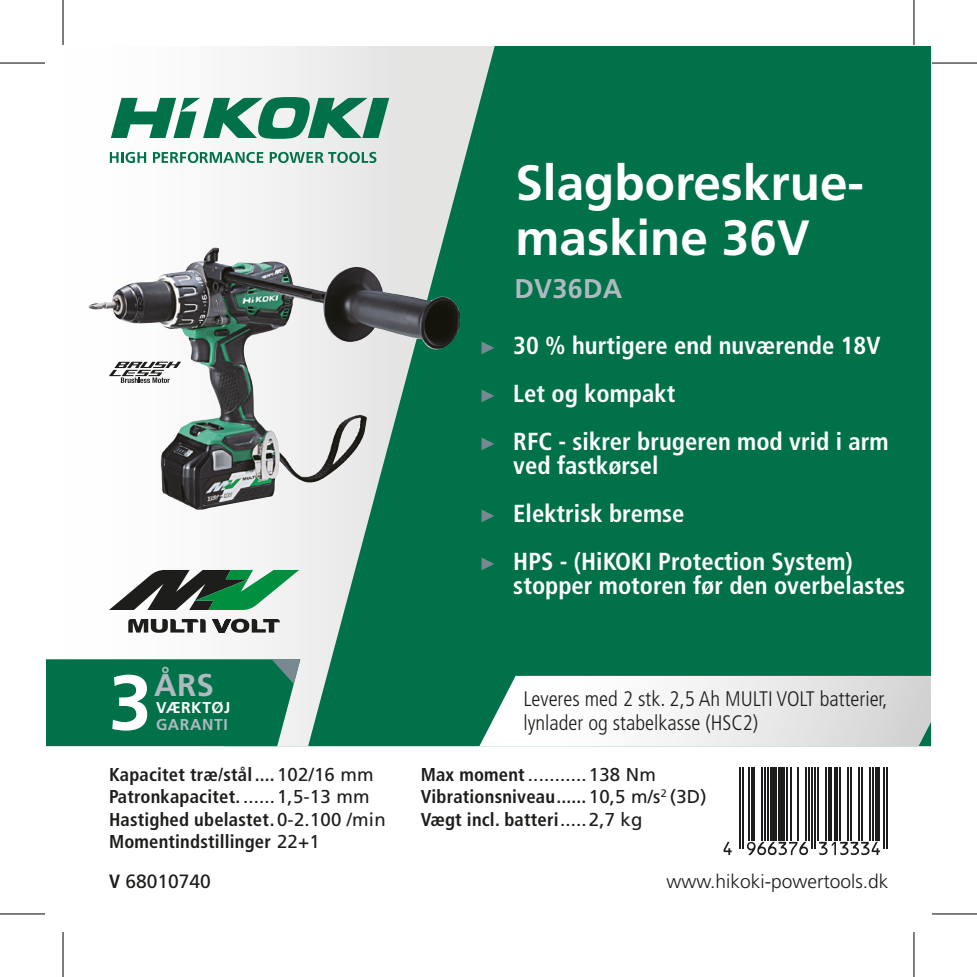
<style>
.page{position:relative;width:977px;height:977px;background:#fff}
.page>*{position:absolute;margin:0;border:0;box-sizing:border-box;transform-origin:0 0}
.t1{font:700 77.4px "Frutiger LT Std";color:#fff}
.Tittel{font:700 49.5px/54px "Frutiger LT Std";color:#fff}
.t2{font:700 31.5px "Frutiger LT Std";color:#aeb9c0}
.t3{font:700 27px "Frutiger LT Std";letter-spacing:.01em;color:#aeb9c0}
.t4{font:700 condensed 24.6px/24px "Frutiger LT Std";color:#fff}
.nr{font:300 condensed 21px/24px "Frutiger LT Std";color:#1d1d1b}
.t5{font:300 19.2px "Frutiger LT Std";color:#1d1d1b}
.Paragraph_Style_1{font:19.2px "Frutiger LT Std";color:#1d1d1b}
.t6{font:700 condensed 18.6px "Frutiger LT Std";letter-spacing:.01em;color:#1d1d1b}
.t7{font:18.6px "Frutiger LT Std";color:#1d1d1b}
.t8{font:700 15.6px "Frutiger LT Std";letter-spacing:.02em;color:#fff}
.t9{font:700 15.6px "Frutiger LT Std";letter-spacing:.035em;color:#aeb9c0}
.s1{font-weight:400;font-stretch:normal}
.s2{font-weight:700;font-stretch:condensed}
.s3{font-family:"Arial";font-weight:400;font-stretch:normal;font-size:18px;color:#7a8991}
</style>
<div class="page">
<div style="left:497px;top:46px;width:433px;height:629px;background:#007148"></div>
<svg style="left:109px;top:46px;width:388px;height:700px"></svg>
<svg style="left:110px;top:152px;width:36px;height:11px"></svg>
<svg style="left:153px;top:152px;width:110px;height:11px"></svg>
<svg style="left:270px;top:152px;width:106px;height:11px"></svg>
<svg style="left:111px;top:97px;width:278px;height:42px"></svg>
<svg style="left:46px;top:659px;width:254px;height:87px;background:#0d7751"></svg>
<svg style="left:479px;top:675px;width:451px;height:71px"></svg>
<svg style="left:729px;top:767px;width:159px;height:89px"></svg>
<hr style="left:738px;top:766px;width:2px;height:82px;background:#1d1d1b">
<hr style="left:742px;top:766px;width:1px;height:82px;background:#1d1d1b">
<hr style="left:748px;top:766px;width:1px;height:74px;background:#1d1d1b">
<hr style="left:751px;top:766px;width:3px;height:74px;background:#1d1d1b">
<hr style="left:760px;top:766px;width:2px;height:74px;background:#1d1d1b">
<hr style="left:764px;top:766px;width:1px;height:74px;background:#1d1d1b">
<hr style="left:767px;top:766px;width:1px;height:74px;background:#1d1d1b">
<div style="left:770px;top:766px;width:6px;height:74px;background:#1d1d1b"></div>
<div style="left:778px;top:766px;width:6px;height:74px;background:#1d1d1b"></div>
<hr style="left:785px;top:766px;width:2px;height:74px;background:#1d1d1b">
<hr style="left:790px;top:766px;width:2px;height:74px;background:#1d1d1b">
<hr style="left:797px;top:766px;width:1px;height:74px;background:#1d1d1b">
<hr style="left:804px;top:766px;width:2px;height:74px;background:#1d1d1b">
<hr style="left:807px;top:766px;width:2px;height:74px;background:#1d1d1b">
<hr style="left:811px;top:766px;width:1px;height:82px;background:#1d1d1b">
<hr style="left:814px;top:766px;width:1px;height:82px;background:#1d1d1b">
<hr style="left:817px;top:766px;width:1px;height:74px;background:#1d1d1b">
<hr style="left:825px;top:766px;width:1px;height:74px;background:#1d1d1b">
<hr style="left:828px;top:766px;width:3px;height:74px;background:#1d1d1b">
<hr style="left:834px;top:766px;width:3px;height:74px;background:#1d1d1b">
<hr style="left:839px;top:766px;width:1px;height:74px;background:#1d1d1b">
<hr style="left:847px;top:766px;width:1px;height:74px;background:#1d1d1b">
<hr style="left:850px;top:766px;width:1px;height:74px;background:#1d1d1b">
<hr style="left:857px;top:766px;width:2px;height:74px;background:#1d1d1b">
<hr style="left:861px;top:766px;width:1px;height:74px;background:#1d1d1b">
<hr style="left:868px;top:766px;width:2px;height:74px;background:#1d1d1b">
<hr style="left:872px;top:766px;width:1px;height:74px;background:#1d1d1b">
<hr style="left:875px;top:766px;width:4px;height:74px;background:#1d1d1b">
<hr style="left:883px;top:766px;width:1px;height:82px;background:#1d1d1b">
<hr style="left:886px;top:766px;width:1px;height:82px;background:#1d1d1b">
<svg style="left:723px;top:841px;width:8px;height:14px"></svg>
<svg style="left:746px;top:841px;width:62px;height:14px"></svg>
<svg style="left:819px;top:841px;width:60px;height:14px"></svg>
<img style="left:88px;top:247px;width:372px;height:262px">
<svg style="left:109px;top:570px;width:190px;height:40px"></svg>
<svg style="left:128px;top:618px;width:152px;height:14px"></svg>
<svg style="left:109px;top:361px;width:72px;height:22px"></svg>
<hr style="left:0;top:62px;width:45px;height:2px;background:#000">
<hr style="left:931px;top:62px;width:45px;height:2px;background:#000">
<hr style="left:0;top:913px;width:45px;height:1px;background:#000">
<hr style="left:931px;top:913px;width:45px;height:1px;background:#000">
<hr style="left:62px;top:0;width:2px;height:45px;background:#000">
<hr style="left:62px;top:931px;width:2px;height:45px;background:#000">
<hr style="left:913px;top:0;width:1px;height:45px;background:#000">
<hr style="left:913px;top:931px;width:1px;height:45px;background:#000">
<h3 class="t2" style="left:154px;top:666px;width:62px">ÅRS</h3>
<h1 class="t1" style="left:109px;top:657px;width:45px">3</h1>
<p class="t8" style="left:156px;top:698px;width:76px">VÆRKTØJ</p>
<p class="t9" style="left:156px;top:715px;width:73px">GARANTI</p>
<p class="t6" style="left:109px;top:763px;width:266px">Kapacitet træ/stål ....<span class="s1">102/16 mm</span></p>
<p class="t6" style="left:109px;top:785px;width:262px">Patronkapacitet. <span class="s1">......1,5-13 mm</span></p>
<p class="t6" style="left:109px;top:808px;width:278px">Hastighed ubelastet.<span class="s1">0-2.100 /min</span></p>
<p class="t6" style="left:109px;top:830px;width:212px">Momentindstillinger <span class="s1">22+1</span></p>
<p class="Paragraph_Style_1" style="left:109px;top:869px;width:103px"><span class="s2">V</span> 68010740</p>
<p class="Tittel" style="left:515px;top:156px;width:350px">Slagboreskrue&shy;maskine 36V</p>
<p class="t3" style="left:514px;top:273px;width:109px">DV36DA</p>
<p class="t4" style="left:479px;top:333px;width:402px"><span class="s3">►</span> 30 % hurtigere end nuværende 18V</p>
<p class="t4" style="left:479px;top:381px;width:197px"><span class="s3">►</span> Let og kompakt</p>
<p class="t4" style="left:513px;top:429px;width:377px;text-indent:-34px"><span class="s3">►</span> RFC - sikrer brugeren mod vrid i arm ved fastkørsel</p>
<p class="t4" style="left:479px;top:501px;width:207px"><span class="s3">►</span> Elektrisk bremse</p>
<p class="t4" style="left:513px;top:549px;width:393px;text-indent:-34px"><span class="s3">►</span> HPS - (HiKOKI Protection System) stopper motoren før den overbelastes</p>
<p class="nr" style="left:523px;top:687px;width:365px">Leveres med 2 stk. 2,5 Ah MULTI VOLT batterier, lynlader og stabelkasse (HSC2)</p>
<p class="t7" style="left:421px;top:763px;width:237px"><span class="s2">Max moment</span> ...........138 Nm</p>
<p class="t6" style="left:421px;top:785px;width:287px">Vibrationsniveau......<span class="s1">10,5 m/s</span><sup>2</sup> <span class="s1">(3D)</span></p>
<p class="t6" style="left:421px;top:808px;width:223px">Vægt incl. batteri<span class="s1">.....2,7 kg</span></p>
<p class="t5" style="left:666px;top:870px;width:223px">www.hikoki-powertools.dk</p>
</div>
